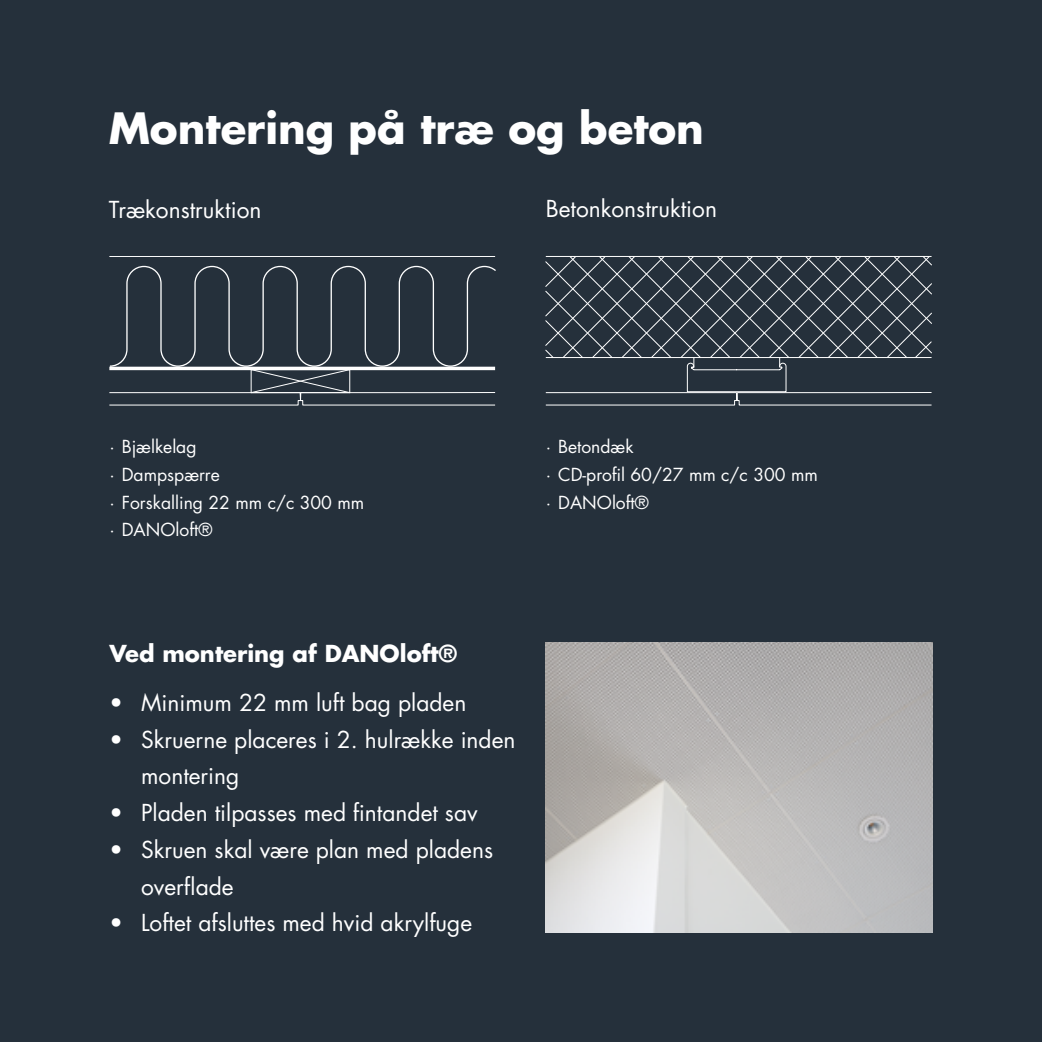
<style>
.page{position:relative;width:1042px;height:1042px;background:#25303b}
.page>*{position:absolute;margin:0;border:0;box-sizing:border-box;transform-origin:0 0}
.t1{font:700 42px "Futura Std";color:#fff}
.t2{font:22.75px/36.8px "Futura Std";color:#fff}
.t3{font:700 22.75px "Futura Std";color:#fff}
.t4{font:17.5px/27.7px "Futura Std";color:#fff}
</style>
<div class="page">
<img style="left:545px;top:643px;width:388px;height:290px">
<svg style="left:109px;top:265px;width:387px;height:140px"></svg>
<hr style="left:109px;top:256px;width:386px;height:1px;background:#fff">
<svg style="left:545px;top:256px;width:387px;height:149px"></svg>
<h1 class="t1" style="left:109px;top:100px;width:597px">Montering på træ og beton</h1>
<p class="t2" style="left:109px;top:192px;width:154px">Trækonstruktion</p>
<p class="t2" style="left:546px;top:191px;width:173px">Betonkonstruktion</p>
<p class="t4" style="left:109px;top:433px;width:256px">· Bjælkelag<br>· Dampspærre<br>· Forskalling 22 mm c/c 300 mm · DANOloft®</p>
<p class="t4" style="left:546px;top:433px;width:274px">· Betondæk<br>· CD-profil 60/27 mm c/c 300 mm · DANOloft®</p>
<p class="t3" style="left:110px;top:638px;width:349px">Ved montering af DANOloft®</p>
<p class="t2" style="left:110px;top:684px;width:358px">• Minimum 22 mm luft bag pladen</p>
<p class="t2" style="left:141px;top:721px;width:376px;text-indent:-32px">• Skruerne placeres i 2. hulrække inden montering</p>
<p class="t2" style="left:110px;top:794px;width:370px">• Pladen tilpasses med fintandet sav</p>
<p class="t2" style="left:141px;top:831px;width:354px;text-indent:-32px">• Skruen skal være plan med pladens overflade</p>
<p class="t2" style="left:110px;top:905px;width:364px">• Loftet afsluttes med hvid akrylfuge</p>
</div>
